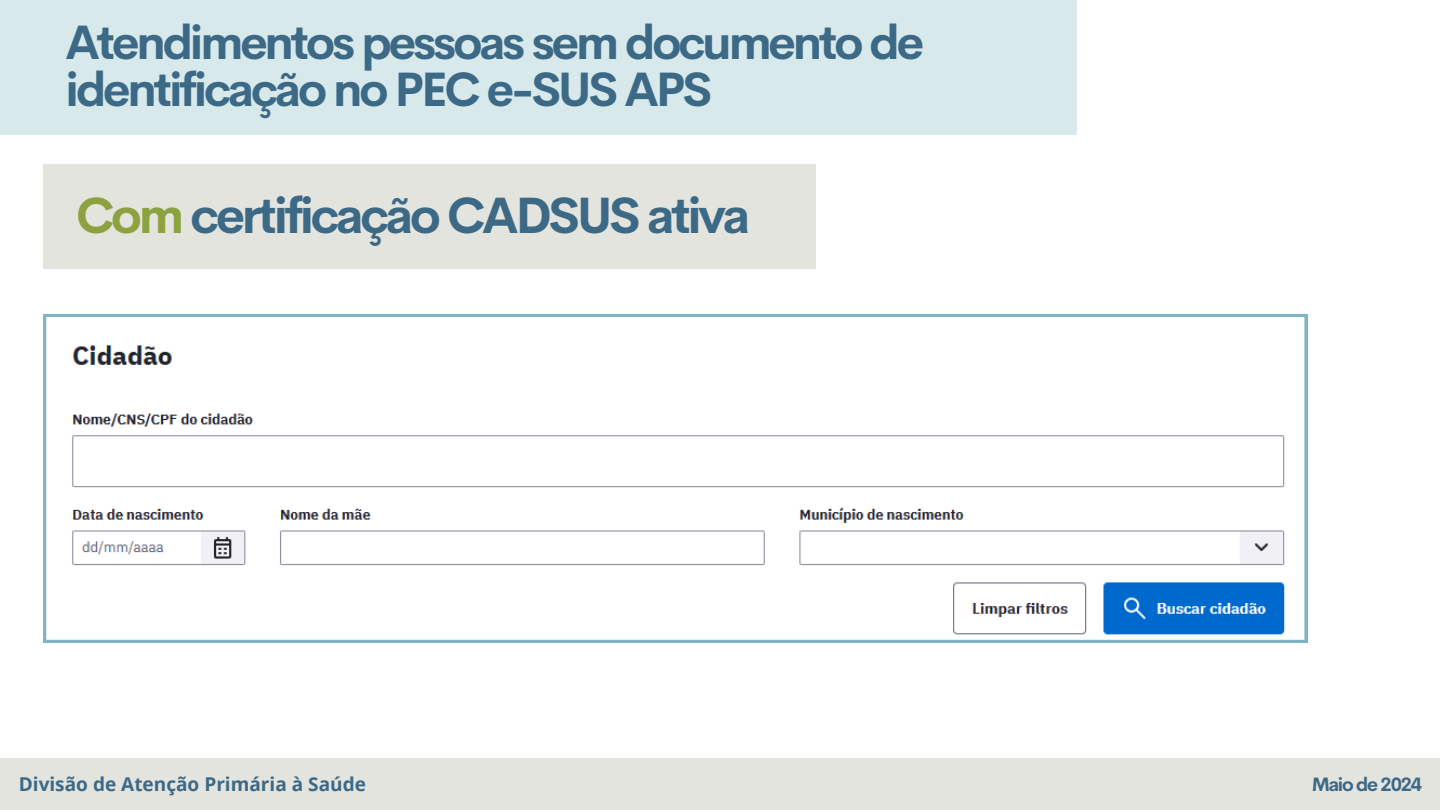
<style>
.page{position:relative;width:1440px;height:810px;background:#fff}
.page>*{position:absolute;margin:0;border:0;box-sizing:border-box;transform-origin:0 0}
.t1{font:700 50px "Cerebri Sans";letter-spacing:-.065em;color:#3c6986}
.t2{font:700 47.3px/47.2px "Cerebri Sans";letter-spacing:-.065em;color:#3c6986}
.t3{font:700 19px "Open Sans";color:#3c6986}
.t4{font:700 19px "Cerebri Sans";letter-spacing:-.065em;color:#3c6986}
.s1{color:#8ba23f}
</style>
<div class="page">
<div style="left:0;top:758px;width:1440px;height:52px;background:#e4e4df"></div>
<div style="left:43px;top:164px;width:773px;height:104px;background:#e4e4df"></div>
<svg style="left:43px;top:314px;width:1264px;height:329px"></svg>
<div style="left:0;top:0;width:1076px;height:135px;background:#d8e9ec"></div>
<p class="t2" style="left:66px;top:18px;width:860px">Atendimentos pessoas sem documento de identificação no PEC e-SUS APS</p>
<p class="t1" style="left:76px;top:183px;width:675px"><span class="s1">Com</span> certificação CADSUS ativa</p>
<h1 class="t3" style="left:19px;top:771px;width:349px">Divisão de Atenção Primária à Saúde</h1>
<p class="t4" style="left:1312px;top:772px;width:112px">Maio de 2024</p>
</div>
